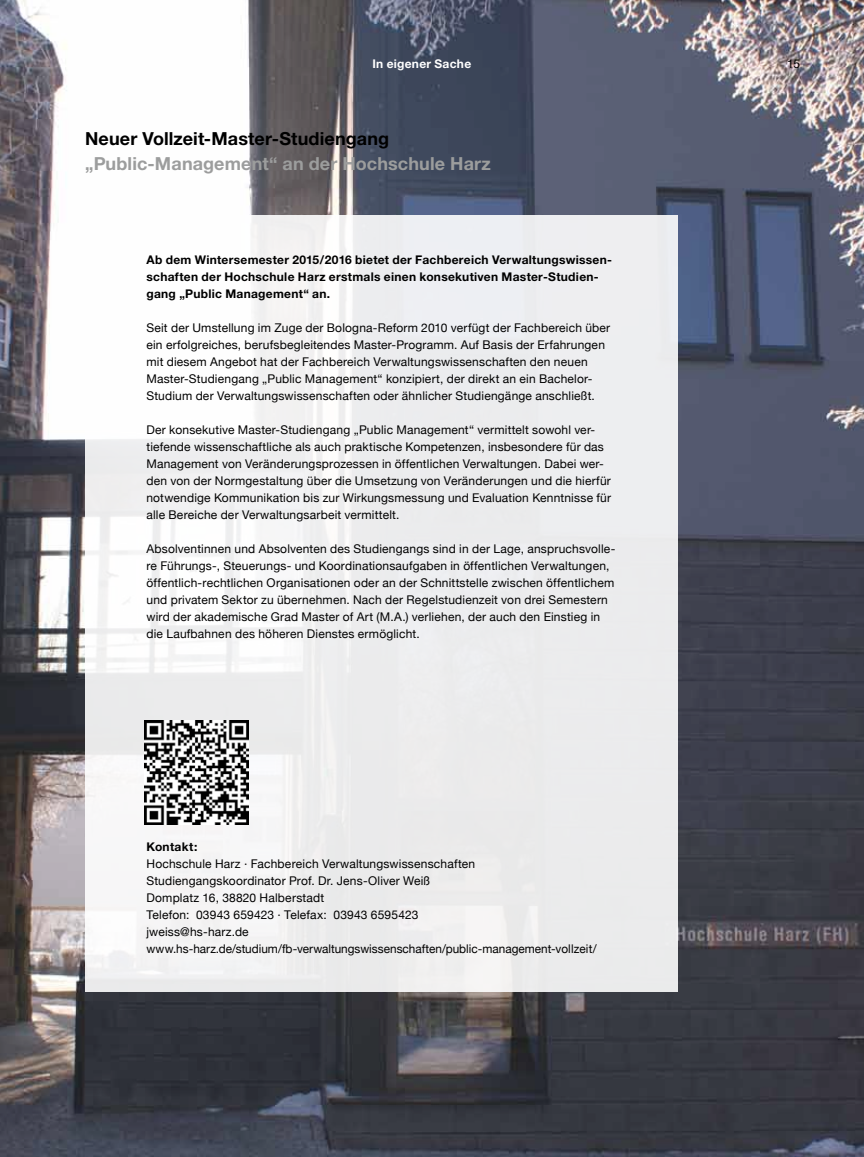
<style>
.page{position:relative;width:864px;height:1157px;background:#fff}
.page>*{position:absolute;margin:0;border:0;box-sizing:border-box;transform-origin:0 0}
.t1{font:700 18px "Helvetica Neue";letter-spacing:.005em;color:#9c9d9d}
.t2{font:700 18px "Helvetica Neue";letter-spacing:.005em;color:#000}
.t3{font:12px/17px "Helvetica Neue";letter-spacing:.015em;color:#000}
.t4{font:700 12px/17px "Helvetica Neue";letter-spacing:.025em;color:#000}
.t5{font:700 12px "Helvetica Neue";letter-spacing:.025em;color:#fff}
</style>
<div class="page">
<img style="left:0;top:0;width:863px;height:1157px">
<div style="left:85px;top:216px;width:592px;height:776px;background:linear-gradient(to right,#f8f7f7,#e9e9eb)"></div>
<img style="left:145px;top:721px;width:103px;height:103px">
<p class="t5" style="left:372px;top:56px;width:100px">In eigener Sache</p>
<p class="t3" style="left:787px;top:55px;width:14px">15</p>
<h1 class="t2" style="left:85px;top:127px;width:305px">Neuer Vollzeit-Master-Studiengang</h1>
<h1 class="t1" style="left:85px;top:153px;width:407px">„Public-Management“ an der Hochschule Harz</h1>
<p class="t4" style="left:146px;top:251px;width:467px">Ab dem Wintersemester 2015/2016 bietet der Fachbereich Verwaltungswissen&shy;schaften der Hochschule Harz erstmals einen konsekutiven Master-Studien&shy;gang „Public Management“ an.</p>
<p class="t3" style="left:146px;top:319px;width:465px">Seit der Umstellung im Zuge der Bologna-Reform 2010 verfügt der Fachbereich über ein erfolgreiches, berufsbegleitendes Master-Programm. Auf Basis der Erfahrungen mit diesem Angebot hat der Fachbereich Verwaltungswissenschaften den neuen Master-Studiengang „Public Management“ konzipiert, der direkt an ein Bachelor-Studium der Verwaltungswissenschaften oder ähnlicher Studiengänge anschließt.</p>
<p class="t3" style="left:146px;top:421px;width:466px">Der konsekutive Master-Studiengang „Public Management“ vermittelt sowohl ver&shy;tiefende wissenschaftliche als auch praktische Kompetenzen, insbesondere für das Management von Veränderungsprozessen in öffentlichen Verwaltungen. Dabei wer&shy;den von der Normgestaltung über die Umsetzung von Veränderungen und die hierfür notwendige Kommunikation bis zur Wirkungsmessung und Evaluation Kenntnisse für alle Bereiche der Verwaltungsarbeit vermittelt.</p>
<p class="t3" style="left:146px;top:540px;width:470px">Absolventinnen und Absolventen des Studiengangs sind in der Lage, anspruchsvolle&shy;re Führungs-, Steuerungs- und Koordinationsaufgaben in öffentlichen Verwaltungen, öffentlich-rechtlichen Organisationen oder an der Schnittstelle zwischen öffentlichem und privatem Sektor zu übernehmen. Nach der Regelstudienzeit von drei Semestern wird der akademische Grad Master of Art (M.A.) verliehen, der auch den Einstieg in die Laufbahnen des höheren Dienstes ermöglicht.</p>
<p class="t4" style="left:146px;top:837px;width:53px">Kontakt:</p>
<p class="t3" style="left:146px;top:854px;width:451px">Hochschule Harz · Fachbereich Verwaltungswissenschaften Studiengangskoordinator Prof. Dr. Jens-Oliver Weiß<br>Domplatz 16, 38820 Halberstadt<br>Telefon: 03943 659423 · Telefax: 03943 6595423<br>jweiss@hs-harz.de www.hs-harz.de/studium/fb-verwaltungswissenschaften/public-management-vollzeit/</p>
</div>
